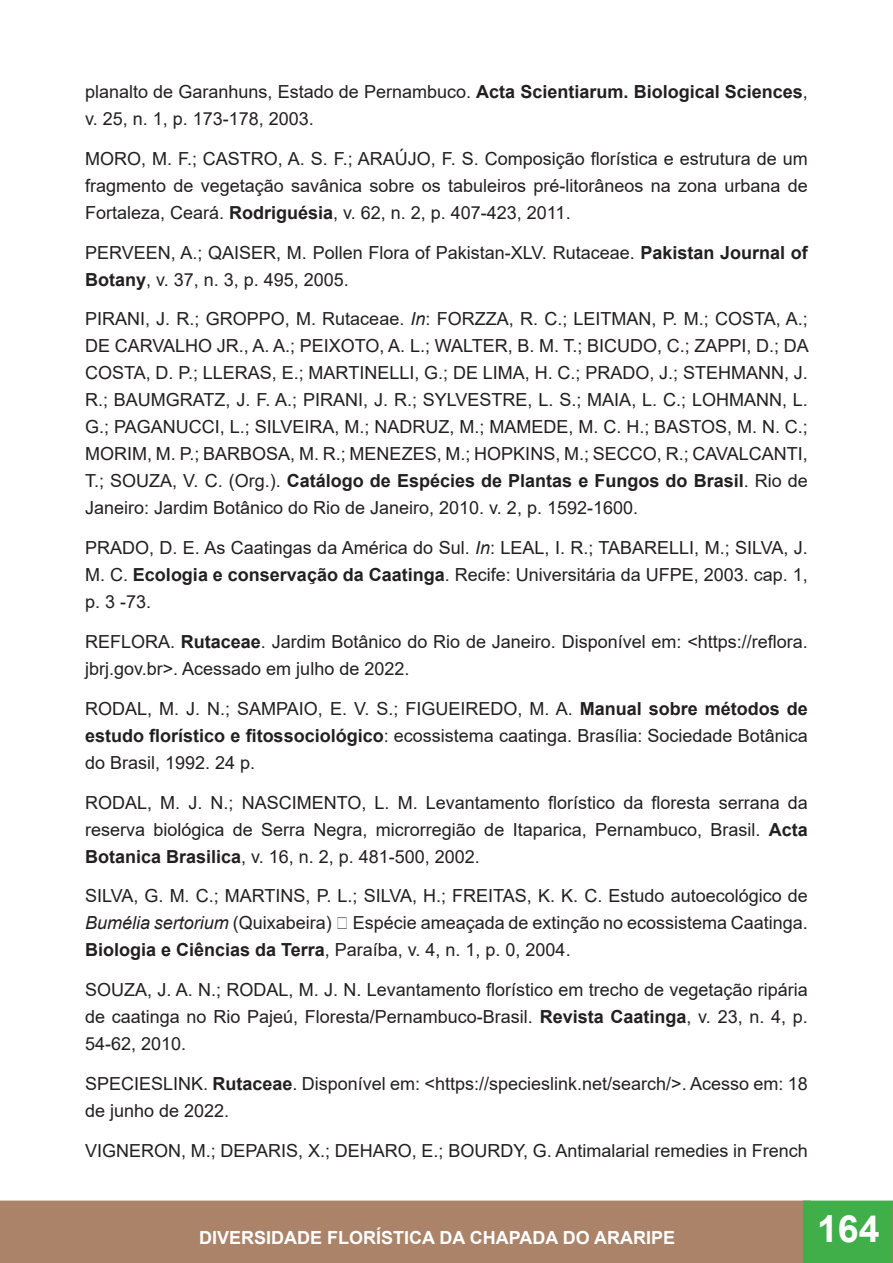
<style>
.page{position:relative;width:893px;height:1263px;background:#fff}
.page>*{position:absolute;margin:0;border:0;box-sizing:border-box;transform-origin:0 0}
.t1{font:700 37.5px "Arial";color:#fff}
.t2{font:18px/27px "Arial";color:#231f20;text-align:justify}
.t3{font:700 18px "Arial";color:#fff}
.s1{font-weight:700}
.s2{font-style:italic}
</style>
<div class="page">
<div style="left:1px;top:1201px;width:809px;height:61px;background:#aa8369"></div>
<div style="left:0;top:1200px;width:811px;height:63px;border:2px solid #aa8369"></div>
<div style="left:803px;top:1200px;width:90px;height:63px;background:#40ae49;border:2px solid #40ae49"></div>
<div style="left:812px;top:1214px;width:72px;height:49px;background:#40ae49"></div>
<svg style="left:892px;top:1202px;width:1px;height:61px"></svg>
<p class="t2" style="left:85px;top:78px;width:724px">planalto de Garanhuns, Estado de Pernambuco. <span class="s1">Acta Scientiarum. Biological Sciences</span>, v. 25, n. 1, p. 173-178, 2003.</p>
<p class="t2" style="left:85px;top:145px;width:724px">MORO, M. F.; CASTRO, A. S. F.; ARAÚJO, F. S. Composição florística e estrutura de um fragmento de vegetação savânica sobre os tabuleiros pré-litorâneos na zona urbana de Fortaleza, Ceará. <span class="s1">Rodriguésia</span>, v. 62, n. 2, p. 407-423, 2011.</p>
<p class="t2" style="left:85px;top:239px;width:724px">PERVEEN, A.; QAISER, M. Pollen Flora of Pakistan-XLV. Rutaceae. <span class="s1">Pakistan Journal of<br>Botany</span>, v. 37, n. 3, p. 495, 2005.</p>
<p class="t2" style="left:85px;top:305px;width:725px">PIRANI, J. R.; GROPPO, M. Rutaceae. <span class="s2">In</span>: FORZZA, R. C.; LEITMAN, P. M.; COSTA, A.; DE CARVALHO JR., A. A.; PEIXOTO, A. L.; WALTER, B. M. T.; BICUDO, C.; ZAPPI, D.; DA COSTA, D. P.; LLERAS, E.; MARTINELLI, G.; DE LIMA, H. C.; PRADO, J.; STEHMANN, J.<br>R.; BAUMGRATZ, J. F. A.; PIRANI, J. R.; SYLVESTRE, L. S.; MAIA, L. C.; LOHMANN, L.<br>G.; PAGANUCCI, L.; SILVEIRA, M.; NADRUZ, M.; MAMEDE, M. C. H.; BASTOS, M. N. C.; MORIM, M. P.; BARBOSA, M. R.; MENEZES, M.; HOPKINS, M.; SECCO, R.; CAVALCANTI, T.; SOUZA, V. C. (Org.). <span class="s1">Catálogo de Espécies de Plantas e Fungos do Brasil</span>. Rio de Janeiro: Jardim Botânico do Rio de Janeiro, 2010. v. 2, p. 1592-1600.</p>
<p class="t2" style="left:85px;top:534px;width:724px">PRADO, D. E. As Caatingas da América do Sul. <span class="s2">In</span>: LEAL, I. R.; TABARELLI, M.; SILVA, J.<br>M. C. <span class="s1">Ecologia e conservação da Caatinga</span>. Recife: Universitária da UFPE, 2003. cap. 1, p. 3 -73.</p>
<p class="t2" style="left:85px;top:628px;width:724px">REFLORA. <span class="s1">Rutaceae</span>. Jardim Botânico do Rio de Janeiro. Disponível em: &lt;https://reflora. jbrj.gov.br&gt;. Acessado em julho de 2022.</p>
<p class="t2" style="left:85px;top:695px;width:724px">RODAL, M. J. N.; SAMPAIO, E. V. S.; FIGUEIREDO, M. A. <span class="s1">Manual sobre métodos de estudo florístico e fitossociológico</span>: ecossistema caatinga. Brasília: Sociedade Botânica do Brasil, 1992. 24 p.</p>
<p class="t2" style="left:85px;top:789px;width:724px">RODAL, M. J. N.; NASCIMENTO, L. M. Levantamento florístico da floresta serrana da reserva biológica de Serra Negra, microrregião de Itaparica, Pernambuco, Brasil. <span class="s1">Acta Botanica Brasilica</span>, v. 16, n. 2, p. 481-500, 2002.</p>
<p class="t2" style="left:85px;top:882px;width:724px">SILVA, G. M. C.; MARTINS, P. L.; SILVA, H.; FREITAS, K. K. C. Estudo autoecológico de <span class="s2">Bumélia sertorium</span> (Quixabeira) Espécie ameaçada de extinção no ecossistema Caatinga.<br><span class="s1">Biologia e Ciências da Terra</span>, Paraíba, v. 4, n. 1, p. 0, 2004.</p>
<p class="t2" style="left:85px;top:976px;width:724px">SOUZA, J. A. N.; RODAL, M. J. N. Levantamento florístico em trecho de vegetação ripária de caatinga no Rio Pajeú, Floresta/Pernambuco-Brasil. <span class="s1">Revista Caatinga</span>, v. 23, n. 4, p.<br>54-62, 2010.</p>
<p class="t2" style="left:85px;top:1070px;width:724px">SPECIESLINK. <span class="s1">Rutaceae</span>. Disponível em: &lt;https://specieslink.net/search/&gt;. Acesso em: 18 de junho de 2022.</p>
<p class="t2" style="left:85px;top:1137px;width:724px">VIGNERON, M.; DEPARIS, X.; DEHARO, E.; BOURDY, G. Antimalarial remedies in French</p>
<p class="t3" style="left:199px;top:1225px;width:478px">DIVERSIDADE FLORÍSTICA DA CHAPADA DO ARARIPE</p>
<h1 class="t1" style="left:817px;top:1202px;width:64px">164</h1>
</div>
